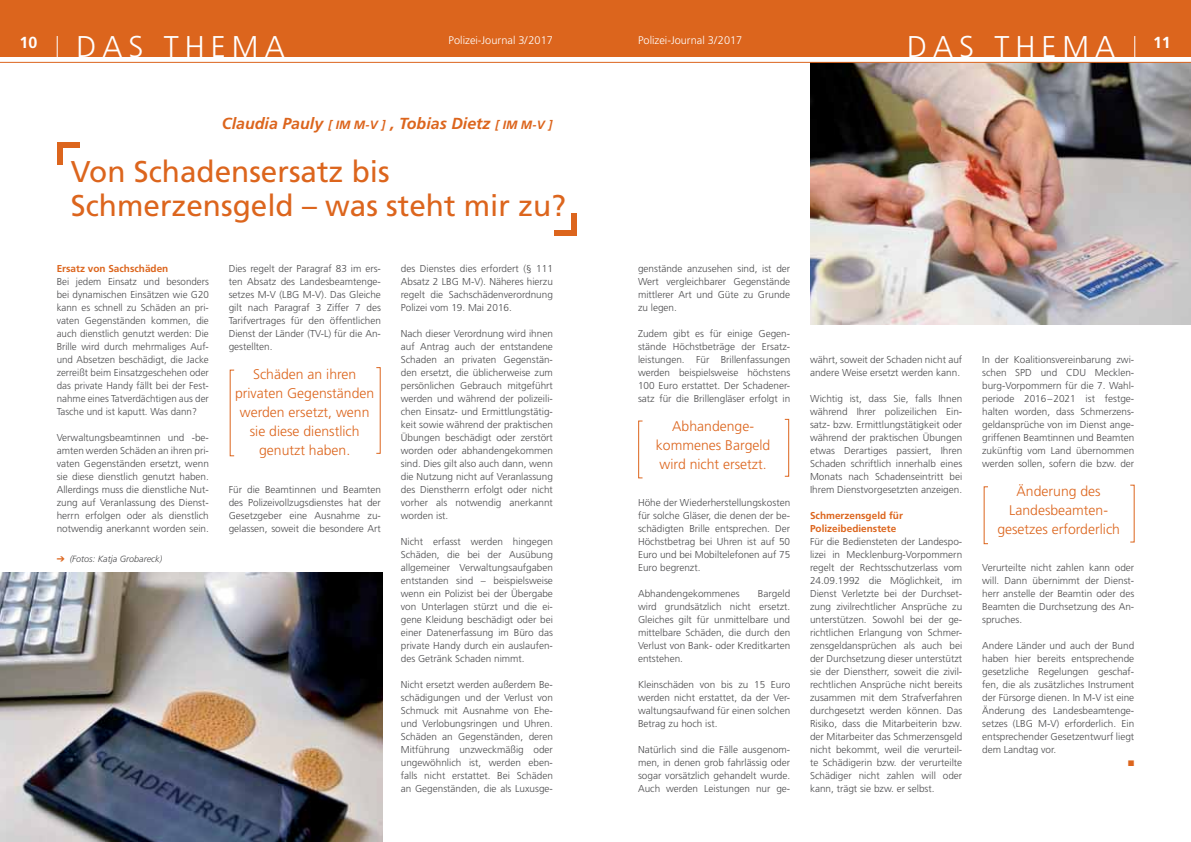
<style>
.page{position:relative;width:1191px;height:842px;background:#fff}
.page>*{position:absolute;margin:0;border:0;box-sizing:border-box;transform-origin:0 0}
.t1{font:30px/34px "Frutiger";color:#dc651d}
.t2{font:300 30px "Frutiger";letter-spacing:.2em;color:#fff}
.t3{font:italic 700 16px "Frutiger";color:#dc651d}
.t4{font:700 16px "Frutiger";color:#fff}
.t5{font:300 14px/19px "Frutiger";color:#dc651d;text-align:center}
.t6{font:300 11px "Frutiger";color:#fff}
.t7{font:300 10px/13px "Frutiger";color:#4c4c4e;text-align:justify}
.t8{font:700 10px/13px "Frutiger";color:#dc651d}
.t9{font:italic 300 9px "Frutiger";color:#4c4c4e}
.s1{font-size:12px}
</style>
<div class="page">
<img style="left:810px;top:63px;width:381px;height:262px">
<div style="left:0;top:0;width:1191px;height:57px;background:#dc651d"></div>
<svg style="left:57px;top:36px;width:1px;height:21px"></svg>
<svg style="left:1134px;top:36px;width:1px;height:21px"></svg>
<hr style="left:0;top:62px;width:1191px;height:1px;background:#dc651d">
<div style="left:57px;top:142px;width:22px;height:5px;background:#dc651d"></div>
<div style="left:57px;top:142px;width:5px;height:22px;background:#dc651d"></div>
<div style="left:554px;top:230px;width:22px;height:6px;background:#dc651d"></div>
<div style="left:571px;top:213px;width:5px;height:23px;background:#dc651d"></div>
<div style="left:638px;top:420px;width:5px;height:58px;border:1px solid #dc651d"></div>
<div style="left:784px;top:419px;width:5px;height:58px;border:1px solid #dc651d"></div>
<img style="left:0;top:573px;width:383px;height:269px">
<p class="t6" style="left:448px;top:36px;width:106px">Polizei-Journal 3/2017</p>
<p class="t6" style="left:638px;top:36px;width:106px">Polizei-Journal 3/2017</p>
<h2 class="t4" style="left:19px;top:36px;width:19px">10</h2>
<h1 class="t2" style="left:77px;top:34px;width:210px">DAS THEMA</h1>
<h1 class="t2" style="left:907px;top:34px;width:210px">DAS THEMA</h1>
<h2 class="t4" style="left:1153px;top:36px;width:19px">11</h2>
<h2 class="t3" style="left:222px;top:117px;width:332px">Claudia Pauly <span class="s1">[ IM M-V ]</span> , Tobias Dietz <span class="s1">[ IM M-V ]</span></h2>
<h1 class="t1" style="left:71px;top:157px;width:497px">Von Schadensersatz bis<br>Schmerzensgeld – was steht mir zu?</h1>
<p class="t8" style="left:57px;top:263px;width:113px">Ersatz von Sachschäden</p>
<p class="t7" style="left:57px;top:276px;width:154px">Bei jedem Einsatz und besonders bei dynamischen Einsätzen wie G20 kann es schnell zu Schäden an pri&shy;vaten Gegenständen kommen, die auch dienstlich genutzt werden: Die Brille wird durch mehrmaliges Auf&shy;und Absetzen beschädigt, die Jacke zerreißt beim Einsatzgeschehen oder das private Handy fällt bei der Fest&shy;nahme eines Tatverdächtigen aus der Tasche und ist kaputt. Was dann?</p>
<p class="t7" style="left:57px;top:432px;width:154px">Verwaltungsbeamtinnen und -be&shy;amten werden Schäden an ihren pri&shy;vaten Gegenständen ersetzt, wenn sie diese dienstlich genutzt haben.<br>Allerdings muss die dienstliche Nut&shy;zung auf Veranlassung des Dienst&shy;herrn erfolgen oder als dienstlich notwendig anerkannt worden sein.</p>
<p class="t9" style="left:70px;top:555px;width:94px">(Fotos: Katja Grobareck)</p>
<p class="t7" style="left:229px;top:263px;width:154px">Dies regelt der Paragraf 83 im ers&shy;ten Absatz des Landesbeamtenge&shy;setzes M-V (LBG M-V). Das Gleiche gilt nach Paragraf 3 Ziffer 7 des Tarifvertrages für den öffentlichen Dienst der Länder (TV-L) für die An&shy;gestellten.</p>
<h3 class="t5" style="left:235px;top:366px;width:141px">Schäden an ihren privaten Gegenständen werden ersetzt, wenn sie diese dienstlich genutzt haben.</h3>
<p class="t7" style="left:229px;top:484px;width:154px">Für die Beamtinnen und Beamten des Polizeivollzugsdienstes hat der Gesetzgeber eine Ausnahme zu&shy;gelassen, soweit die besondere Art</p>
<p class="t7" style="left:401px;top:263px;width:154px">des Dienstes dies erfordert (§ 111<br>Absatz 2 LBG M-V). Näheres hierzu regelt die Sachschädenverordnung Polizei vom 19. Mai 2016.</p>
<p class="t7" style="left:401px;top:328px;width:154px">Nach dieser Verordnung wird ihnen auf Antrag auch der entstandene Schaden an privaten Gegenstän&shy;den ersetzt, die üblicherweise zum persönlichen Gebrauch mitgeführt werden und während der polizeili&shy;chen Einsatz- und Ermittlungstätig&shy;keit sowie während der praktischen Übungen beschädigt oder zerstört worden oder abhandengekommen sind. Dies gilt also auch dann, wenn die Nutzung nicht auf Veranlassung des Dienstherrn erfolgt oder nicht vorher als notwendig anerkannt worden ist.</p>
<p class="t7" style="left:401px;top:536px;width:154px">Nicht erfasst werden hingegen Schäden, die bei der Ausübung allgemeiner Verwaltungsaufgaben entstanden sind – beispielsweise wenn ein Polizist bei der Übergabe von Unterlagen stürzt und die ei&shy;gene Kleidung beschädigt oder bei einer Datenerfassung im Büro das private Handy durch ein auslaufen&shy;des Getränk Schaden nimmt.</p>
<p class="t7" style="left:401px;top:679px;width:154px">Nicht ersetzt werden außerdem Be&shy;schädigungen und der Verlust von Schmuck mit Ausnahme von Ehe&shy;und Verlobungsringen und Uhren.<br>Schäden an Gegenständen, deren Mitführung unzweckmäßig oder ungewöhnlich ist, werden eben&shy;falls nicht erstattet. Bei Schäden an Gegenständen, die als Luxusge-</p>
<p class="t7" style="left:638px;top:263px;width:154px">genstände anzusehen sind, ist der Wert vergleichbarer Gegenstände mittlerer Art und Güte zu Grunde zu legen.</p>
<p class="t7" style="left:638px;top:328px;width:154px">Zudem gibt es für einige Gegen&shy;stände Höchstbeträge der Ersatz&shy;leistungen. Für Brillenfassungen werden beispielsweise höchstens 100 Euro erstattet. Der Schadener&shy;satz für die Brillengläser erfolgt in</p>
<h3 class="t5" style="left:656px;top:417px;width:116px">Abhandenge&shy;kommenes Bargeld wird nicht ersetzt.</h3>
<p class="t7" style="left:638px;top:497px;width:154px">Höhe der Wiederherstellungskosten für solche Gläser, die denen der be&shy;schädigten Brille entsprechen. Der Höchstbetrag bei Uhren ist auf 50<br>Euro und bei Mobiltelefonen auf 75<br>Euro begrenzt.</p>
<p class="t7" style="left:638px;top:588px;width:103px">Abhandengekommenes</p>
<p class="t7" style="left:638px;top:588px;width:154px;text-indent:120px">Bargeld wird grundsätzlich nicht ersetzt.<br>Gleiches gilt für unmittelbare und mittelbare Schäden, die durch den Verlust von Bank- oder Kreditkarten entstehen.</p>
<p class="t7" style="left:638px;top:679px;width:154px">Kleinschäden von bis zu 15 Euro werden nicht erstattet, da der Ver&shy;waltungsaufwand für einen solchen Betrag zu hoch ist.</p>
<p class="t7" style="left:638px;top:744px;width:154px">Natürlich sind die Fälle ausgenom&shy;men, in denen grob fahrlässig oder sogar vorsätzlich gehandelt wurde.<br>Auch werden Leistungen nur ge-</p>
<p class="t7" style="left:810px;top:354px;width:154px">währt, soweit der Schaden nicht auf andere Weise ersetzt werden kann.</p>
<p class="t7" style="left:810px;top:393px;width:154px">Wichtig ist, dass Sie, falls Ihnen während Ihrer polizeilichen Ein&shy;satz- bzw. Ermittlungstätigkeit oder während der praktischen Übungen etwas Derartiges passiert, Ihren Schaden schriftlich innerhalb eines Monats nach Schadenseintritt bei Ihrem Dienstvorgesetzten anzeigen.</p>
<p class="t8" style="left:810px;top:510px;width:94px">Schmerzensgeld für<br>Polizeibedienstete</p>
<p class="t7" style="left:810px;top:536px;width:154px">Für die Bediensteten der Landespo&shy;lizei in Mecklenburg-Vorpommern regelt der Rechtsschutzerlass vom 24.09.1992 die Möglichkeit, im Dienst Verletzte bei der Durchset&shy;zung zivilrechtlicher Ansprüche zu unterstützen. Sowohl bei der ge&shy;richtlichen Erlangung von Schmer&shy;zensgeldansprüchen als auch bei der Durchsetzung dieser unterstützt sie der Dienstherr, soweit die zivil&shy;rechtlichen Ansprüche nicht bereits zusammen mit dem Strafverfahren durchgesetzt werden können. Das Risiko, dass die Mitarbeiterin bzw. der Mitarbeiter das Schmerzensgeld nicht bekommt, weil die verurteil&shy;te Schädigerin bzw. der verurteilte Schädiger nicht zahlen will oder kann, trägt sie bzw. er selbst.</p>
<p class="t7" style="left:982px;top:354px;width:154px">In der Koalitionsvereinbarung zwi&shy;schen SPD und CDU Mecklen&shy;burg-Vorpommern für die 7. Wahl&shy;periode 2016–2021 ist festge&shy;halten worden, dass Schmerzens&shy;geldansprüche von im Dienst ange&shy;griffenen Beamtinnen und Beamten zukünftig vom Land übernommen werden sollen, sofern die bzw. der</p>
<h3 class="t5" style="left:997px;top:483px;width:124px">Änderung des<br>Landesbeamten&shy;gesetzes erforderlich</h3>
<p class="t7" style="left:982px;top:562px;width:154px">Verurteilte nicht zahlen kann oder will. Dann übernimmt der Dienst&shy;herr anstelle der Beamtin oder des Beamten die Durchsetzung des An&shy;spruches.</p>
<p class="t7" style="left:982px;top:640px;width:154px">Andere Länder und auch der Bund haben hier bereits entsprechende gesetzliche Regelungen geschaf&shy;fen, die als zusätzliches Instrument der Fürsorge dienen. In M-V ist eine Änderung des Landesbeamtenge&shy;setzes (LBG M-V) erforderlich. Ein entsprechender Gesetzentwurf liegt dem Landtag vor.</p>
</div>
